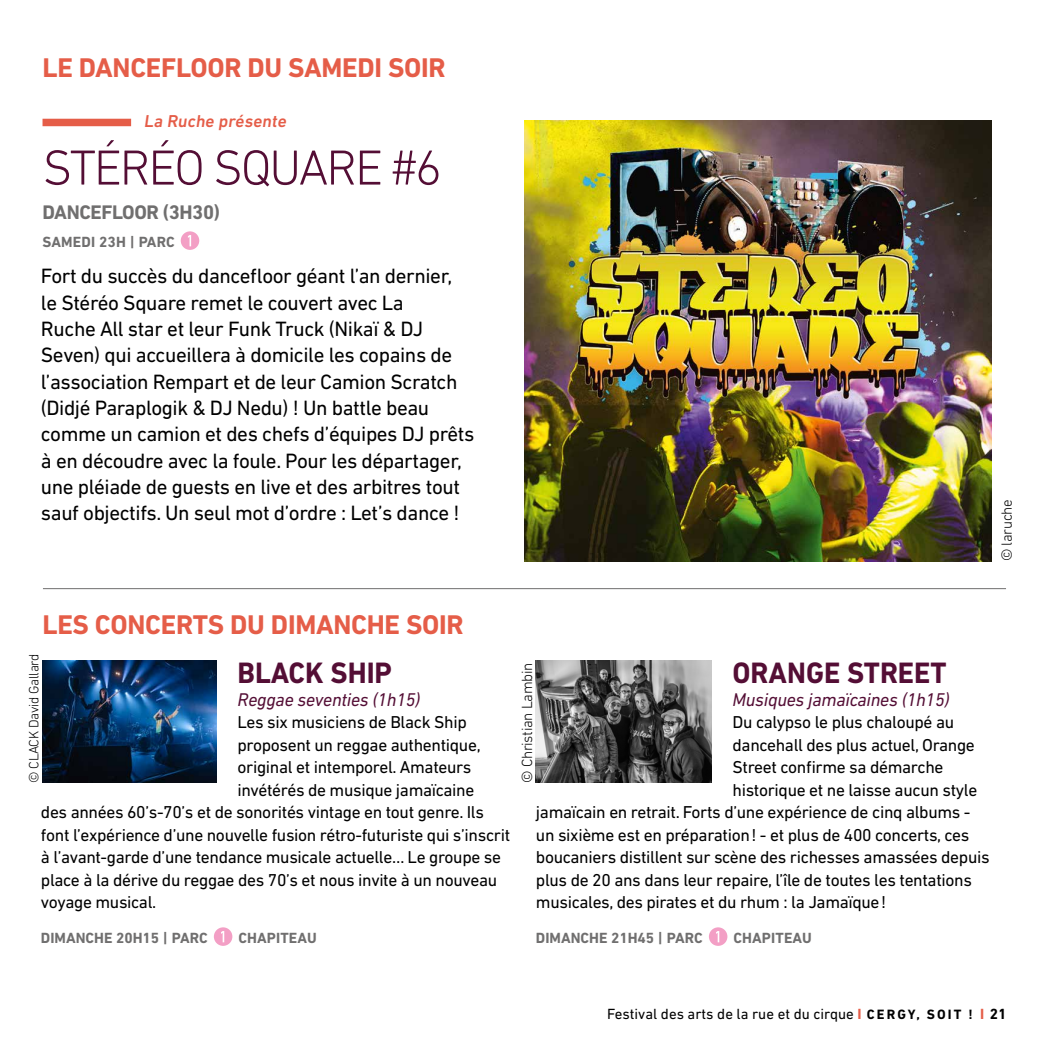
<style>
.page{position:relative;width:1049px;height:1049px;background:#fff}
.page>*{position:absolute;margin:0;border:0;box-sizing:border-box;transform-origin:0 0}
.t1{font:300 50px "DIN Next LT Pro";letter-spacing:-.04em;color:#540e35}
.t2{font:700 30px "DIN Next LT Pro";color:#540e35;scale:.96 1}
.t3{font:700 27.5px "DIN Next LT Pro";letter-spacing:-.01em;color:#e55d48}
.t4{font:21px/26.2px "DIN Next LT Pro";letter-spacing:-.02em;color:#000}
.t5{font:700 20px "DIN Next LT Pro";letter-spacing:-.02em;color:#706f6f}
.t6{font:italic 18.75px "DIN Next LT Pro";letter-spacing:-.015em;color:#540e35}
.t7{font:17.5px "DIN Next LT Pro";letter-spacing:-.02em;color:#000}
.t8{font:500 17.5px "DIN Next LT Pro";color:#e55d48}
.t9{font:700 15px "DIN Next LT Pro";color:#706f6f}
.t10{font:15px "DIN Next LT Pro";color:#000}
.t11{font:300 15px "DIN Next LT Pro";letter-spacing:-.02em;color:#000}
.t12{font:300 13.75px "DIN Next LT Pro";letter-spacing:-.02em;color:#000}
.s1{font-weight:700;color:#e55d48}
.s2{font-weight:700;font-size:13.75px}
.s3{font-weight:700}
</style>
<div class="page">
<svg style="left:180px;top:230px;width:20px;height:21px"></svg>
<div style="left:179px;top:229px;width:22px;height:23px;border:2px solid #fff;border-radius:50%"></div>
<svg style="left:188px;top:235px;width:3px;height:11px"></svg>
<div style="left:43px;top:119px;width:88px;height:7px;background:#e55d48"></div>
<hr style="left:43px;top:588px;width:963px;height:1px;background:#706f6f">
<img style="left:524px;top:120px;width:467px;height:441px">
<div style="left:213px;top:926px;width:20px;height:21px;background:#f39fc5;border-radius:50%"></div>
<div style="left:212px;top:925px;width:22px;height:23px;border:2px solid #fff;border-radius:50%"></div>
<svg style="left:221px;top:931px;width:3px;height:11px"></svg>
<div style="left:708px;top:926px;width:20px;height:21px;background:#f39fc5;border-radius:50%"></div>
<div style="left:707px;top:925px;width:22px;height:23px;border:2px solid #fff;border-radius:50%"></div>
<svg style="left:716px;top:931px;width:3px;height:11px"></svg>
<img style="left:43px;top:660px;width:173px;height:123px">
<img style="left:536px;top:660px;width:175px;height:123px">
<h3 class="t3" style="left:43px;top:52px;width:405px">LE DANCEFLOOR DU SAMEDI SOIR</h3>
<p class="t8" style="left:144px;top:110px;width:147px">La Ruche présente</p>
<h1 class="t1" style="left:43px;top:139px;width:401px">STÉRÉO SQUARE #6</h1>
<p class="t5" style="left:43px;top:201px;width:179px">DANCEFLOOR (3H30)</p>
<p class="t9" style="left:43px;top:233px;width:134px">SAMEDI 23H | PARC</p>
<p class="t4" style="left:41px;top:263px;width:435px">Fort du succès du dancefloor géant l’an dernier,<br>le Stéréo Square remet le couvert avec La<br>Ruche All star et leur Funk Truck (Nikaï &amp; DJ Seven) qui accueillera à domicile les copains de l’association Rempart et de leur Camion Scratch (Didjé Paraplogik &amp; DJ Nedu) ! Un battle beau comme un camion et des chefs d’équipes DJ prêts à en découdre avec la foule. Pour les départager, une pléiade de guests en live et des arbitres tout sauf objectifs. Un seul mot d’ordre : Let’s dance !</p>
<p class="t11" style="left:998px;top:561px;width:64px;rotate:-90deg">© laruche</p>
<h3 class="t3" style="left:43px;top:609px;width:423px">LES CONCERTS DU DIMANCHE SOIR</h3>
<h2 class="t2" style="left:237px;top:655px;width:162px">BLACK SHIP</h2>
<p class="t6" style="left:237px;top:688px;width:184px">Reggae seventies (1h15)</p>
<p class="t7" style="left:237px;top:712px;width:231px">Les six musiciens de Black Ship</p>
<p class="t7" style="left:237px;top:734px;width:245px">proposent un reggae authentique,</p>
<p class="t7" style="left:237px;top:757px;width:235px">original et intemporel. Amateurs</p>
<p class="t7" style="left:237px;top:779px;width:238px">invétérés de musique jamaïcaine</p>
<p class="t7" style="left:41px;top:802px;width:445px">des années 60’s-70’s et de sonorités vintage en tout genre. Ils</p>
<p class="t7" style="left:41px;top:824px;width:471px">font l’expérience d’une nouvelle fusion rétro-futuriste qui s’inscrit</p>
<p class="t7" style="left:41px;top:847px;width:462px">à l’avant-garde d’une tendance musicale actuelle… Le groupe se</p>
<p class="t7" style="left:41px;top:869px;width:458px">place à la dérive du reggae des 70’s et nous invite à un nouveau</p>
<p class="t7" style="left:41px;top:892px;width:117px">voyage musical.</p>
<p class="t9" style="left:41px;top:929px;width:168px">DIMANCHE 20H15 | PARC</p>
<p class="t9" style="left:238px;top:929px;width:80px">CHAPITEAU</p>
<p class="t12" style="left:26px;top:783px;width:131px;rotate:-90deg">© CLACK David Gallard</p>
<p class="t11" style="left:519px;top:783px;width:121px;rotate:-90deg">© Christian Lambin</p>
<h2 class="t2" style="left:732px;top:655px;width:224px">ORANGE STREET</h2>
<p class="t6" style="left:732px;top:688px;width:219px">Musiques jamaïcaines (1h15)</p>
<p class="t7" style="left:732px;top:712px;width:223px">Du calypso le plus chaloupé au</p>
<p class="t7" style="left:732px;top:734px;width:244px">dancehall des plus actuel, Orange</p>
<p class="t7" style="left:732px;top:757px;width:212px">Street confirme sa démarche</p>
<p class="t7" style="left:732px;top:779px;width:246px">historique et ne laisse aucun style</p>
<p class="t7" style="left:536px;top:802px;width:436px">jamaïcain en retrait. Forts d’une expérience de cinq albums -</p>
<p class="t7" style="left:536px;top:824px;width:435px">un sixième est en préparation! - et plus de 400 concerts, ces</p>
<p class="t7" style="left:536px;top:847px;width:455px">boucaniers distillent sur scène des richesses amassées depuis</p>
<p class="t7" style="left:536px;top:869px;width:437px">plus de 20 ans dans leur repaire, l’île de toutes les tentations</p>
<p class="t7" style="left:536px;top:892px;width:352px">musicales, des pirates et du rhum : la Jamaïque!</p>
<p class="t9" style="left:536px;top:929px;width:168px">DIMANCHE 21H45 | PARC</p>
<p class="t9" style="left:733px;top:929px;width:80px">CHAPITEAU</p>
<p class="t10" style="left:607px;top:1005px;width:401px">Festival des arts de la rue et du cirque <span class="s1">I</span> <span class="s2">CERGY, SOIT !</span> <span class="s1">I</span> <span class="s3">21</span></p>
</div>
